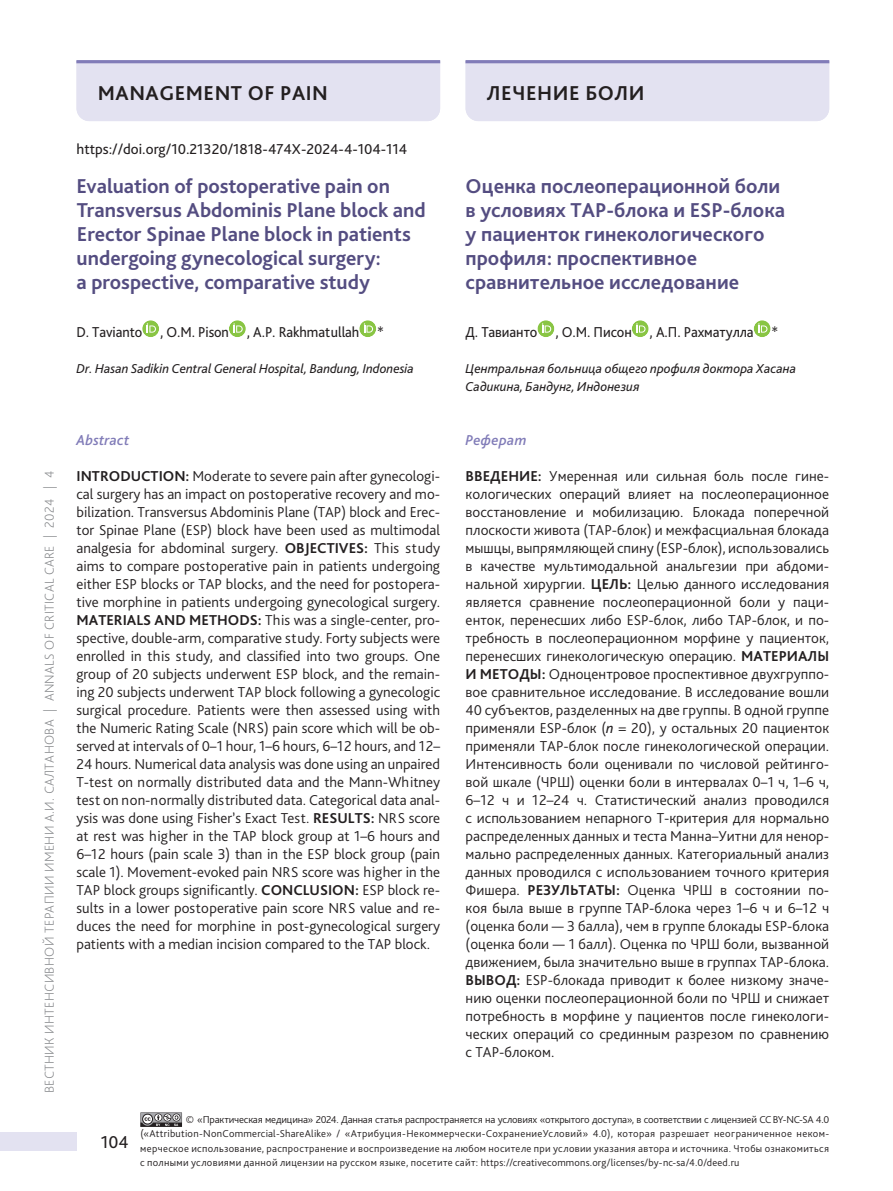
<style>
.page{position:relative;width:893px;height:1191px;background:#fff}
.page>*{position:absolute;margin:0;border:0;box-sizing:border-box;transform-origin:0 0}
.t1{font:700 21px/24px "Bliss Pro";color:#544d81}
.t2{font:700 21px "Bliss Pro";letter-spacing:.025em;color:#231f20}
.t3{font:18px "Bliss Pro";color:#231f20}
.t4{font:300 15px/18px "Bliss Pro";color:#231f20;text-align:justify}
.t5{font:15px "Bliss Pro";letter-spacing:-.005em;color:#231f20;scale:.95 1}
.t6{font:15px "Bliss Pro";letter-spacing:-.005em;color:#231f20}
.t7{font:italic 500 15px "Bliss Pro";letter-spacing:.01em;color:#817cb8}
.t8{font:italic 13.5px/18px "Bliss Pro";color:#231f20}
.t9{font:200 13.5px "Bliss Pro";letter-spacing:.025em;color:#808285}
.t10{font:300 10.5px/14.5px "Bliss Pro";letter-spacing:.02em;color:#231f20;text-align:justify}
.s1{font-weight:700}
.s2{font-weight:400;font-style:italic}
</style>
<div class="page">
<div style="left:0;top:1132px;width:77px;height:18px;background:#e3e2f1"></div>
<div style="left:77px;top:63px;width:363px;height:58px;background:#e3e2f1"></div>
<div style="left:466px;top:63px;width:363px;height:58px;background:#e3e2f1"></div>
<hr style="left:77px;top:60px;width:363px;height:3px;background:#817cb8">
<hr style="left:466px;top:60px;width:363px;height:3px;background:#817cb8">
<svg style="left:142px;top:320px;width:17px;height:17px"></svg>
<svg style="left:229px;top:320px;width:17px;height:17px"></svg>
<svg style="left:359px;top:320px;width:17px;height:17px"></svg>
<svg style="left:537px;top:320px;width:17px;height:17px"></svg>
<svg style="left:632px;top:320px;width:17px;height:17px"></svg>
<svg style="left:754px;top:320px;width:17px;height:17px"></svg>
<svg style="left:140px;top:1112px;width:42px;height:14px"></svg>
<p class="t9" style="left:41px;top:1093px;width:624px;rotate:-90deg">ВЕСТНИК ИНТЕНСИВНОЙ ТЕРАПИИ ИМЕНИ А.И. САЛТАНОВА | ANNALS OF CRITICAL CARE | 2024 | 4</p>
<h1 class="t2" style="left:98px;top:80px;width:232px">MANAGEMENT OF PAIN</h1>
<p class="t6" style="left:77px;top:140px;width:332px">https://doi.org/10.21320/1818-474X-2024-4‑104-114</p>
<h1 class="t1" style="left:77px;top:174px;width:351px">Evaluation of postoperative pain on Transversus Abdominis Plane block and Erector Spinae Plane block in patients undergoing gynecological surgery:<br>a prospective, comparative study</h1>
<p class="t5" style="left:77px;top:323px;width:325px">D. Tavianto , O.M. Pison , A.P. Rakhmatullah *</p>
<p class="t8" style="left:77px;top:359px;width:339px">Dr. Hasan Sadikin Central General Hospital, Bandung, Indonesia</p>
<p class="t7" style="left:77px;top:431px;width:54px">Abstract</p>
<p class="t4" style="left:77px;top:467px;width:365px"><span class="s1">INTRODUCTION:</span> Moderate to severe pain after gynecologi&shy;cal surgery has an impact on postoperative recovery and mo&shy;bilization. Transversus Abdominis Plane (TAP) block and Erec&shy;tor Spinae Plane (ESP) block have been used as multimodal analgesia for abdominal surgery. <span class="s1">OBJECTIVES:</span> This study aims to compare postoperative pain in patients undergoing either ESP blocks or TAP blocks, and the need for postopera&shy;tive morphine in patients undergoing gynecological surgery.<br><span class="s1">MATERIALS AND METHODS:</span> This was a single-center, pro&shy;spective, double-arm, comparative study. Forty subjects were enrolled in this study, and classified into two groups. One group of 20 subjects underwent ESP block, and the remain&shy;ing 20 subjects underwent TAP block following a gynecologic surgical procedure. Patients were then assessed using with the Numeric Rating Scale (NRS) pain score which will be ob&shy;served at intervals of 0–1 hour, 1–6 hours, 6–12 hours, and 12– 24 hours. Numerical data analysis was done using an unpaired T-test on normally distributed data and the Mann-Whitney test on non-normally distributed data. Categorical data anal&shy;ysis was done using Fisher’s Exact Test. <span class="s1">RESULTS:</span> NRS score at rest was higher in the TAP block group at 1–6 hours and 6–12 hours (pain scale 3) than in the ESP block group (pain scale 1). Movement-evoked pain NRS score was higher in the TAP block groups significantly. <span class="s1">CONCLUSION:</span> ESP block re&shy;sults in a lower postoperative pain score NRS value and re&shy;duces the need for morphine in post-gynecological surgery patients with a median incision compared to the TAP block.</p>
<h1 class="t2" style="left:487px;top:80px;width:159px">ЛЕЧЕНИЕ БОЛИ</h1>
<h1 class="t1" style="left:466px;top:174px;width:321px">Оценка послеоперационной боли в условиях TAP-блока и ESP-блока у пациенток гинекологического профиля: проспективное сравнительное исследование</h1>
<p class="t5" style="left:466px;top:323px;width:331px">Д. Тавианто , О.М. Писон , А.П. Рахматулла *</p>
<p class="t8" style="left:466px;top:359px;width:332px">Центральная больница общего профиля доктора Хасана<br>Садикина, Бандунг, Индонезия</p>
<p class="t7" style="left:466px;top:431px;width:62px">Реферат</p>
<p class="t4" style="left:466px;top:467px;width:365px"><span class="s1">ВВЕДЕНИЕ:</span> Умеренная или сильная боль после гине&shy;кологических операций влияет на послеоперационное восстановление и мобилизацию. Блокада поперечной плоскости живота (TAP-блок) и межфасциальная блокада мышцы, выпрямляющей спину (ESP-блок), использовались в качестве мультимодальной анальгезии при абдоми&shy;нальной хирургии. <span class="s1">ЦЕЛЬ:</span> Целью данного исследования является сравнение послеоперационной боли у паци&shy;енток, перенесших либо ESP-блок, либо TAP-блок, и по&shy;требность в послеоперационном морфине у пациенток, перенесших гинекологическую операцию. <span class="s1">МАТЕРИАЛЫ И МЕТОДЫ:</span> Одноцентровое проспективное двухгруппо&shy;вое сравнительное исследование. В исследование вошли 40 субъектов, разделенных на две группы. В одной группе применяли ESP-блок (<span class="s2">n</span> = 20), у остальных 20 пациенток применяли TAP-блок после гинекологической операции.<br>Интенсивность боли оценивали по числовой рейтинго&shy;вой шкале (ЧРШ) оценки боли в интервалах 0–1 ч, 1–6 ч, 6–12 ч и 12–24 ч. Статистический анализ проводился с использованием непарного T-критерия для нормально распределенных данных и теста Манна–Уитни для ненор&shy;мально распределенных данных. Категориальный анализ данных проводился с использованием точного критерия Фишера. <span class="s1">РЕЗУЛЬТАТЫ:</span> Оценка ЧРШ в состоянии по&shy;коя была выше в группе TAP-блока через 1–6 ч и 6–12 ч (оценка боли — 3 балла), чем в группе блокады ESP-блока (оценка боли — 1 балл). Оценка по ЧРШ боли, вызванной движением, была значительно выше в группах TAP-блока.<br><span class="s1">ВЫВОД:</span> ESP-блокада приводит к более низкому значе&shy;нию оценки послеоперационной боли по ЧРШ и снижает потребность в морфине у пациентов после гинекологи&shy;ческих операций со срединным разрезом по сравнению с TAP-блоком.</p>
<p class="t3" style="left:101px;top:1131px;width:29px">104</p>
<p class="t10" style="left:140px;top:1111px;width:690px;text-indent:46px">© «Практическая медицина» 2024. Данная статья распространяется на условиях «открытого доступа», в соответствии с лицензией CCBY-NC-SA 4.0 («Attribution-NonCommercial-ShareAlike» / «Атрибуция-Некоммерчески-СохранениеУсловий» 4.0), которая разрешает неограниченное неком&shy;мерческое использование, распространение и воспроизведение на любом носителе при условии указания автора и источника. Чтобы ознакомиться с полными условиями данной лицензии на русском языке, посетите сайт: https://creativecommons.org/licenses/by-nc-sa/4.0/deed.ru</p>
</div>
